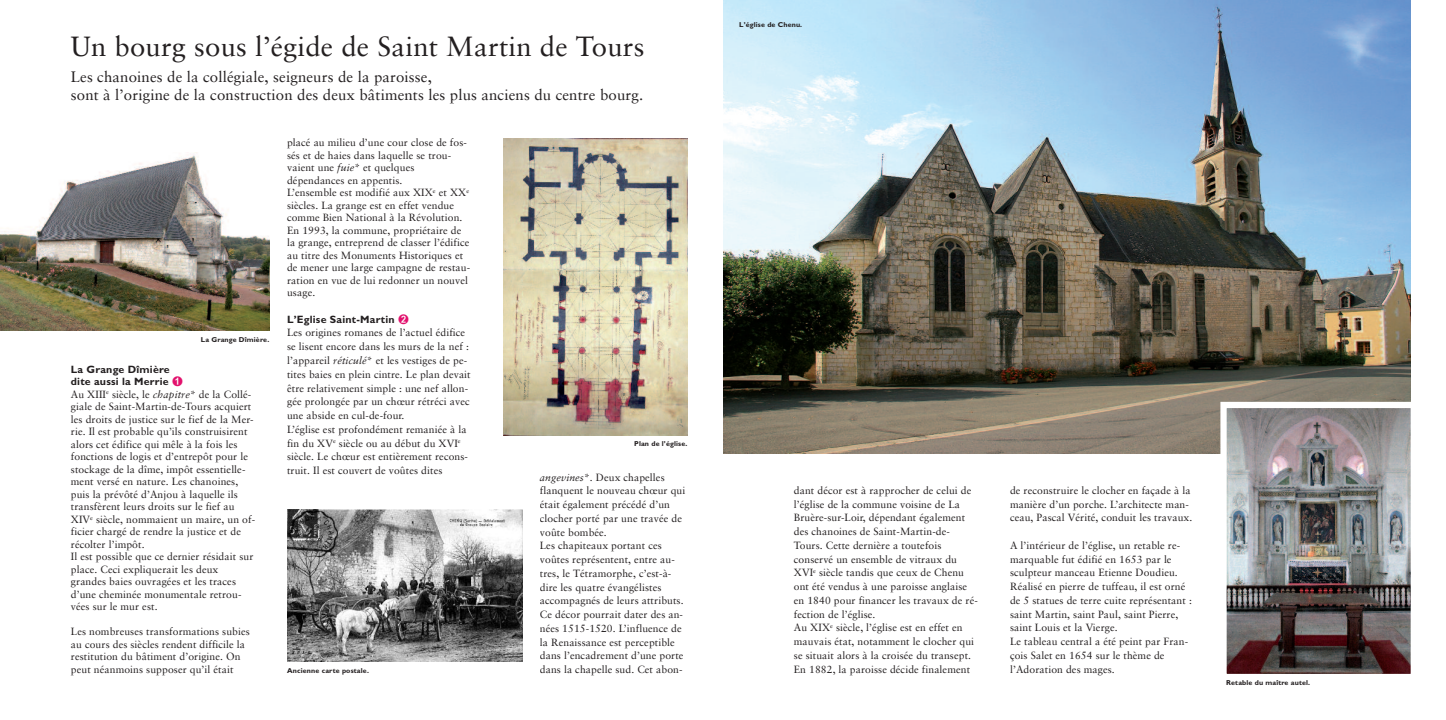
<style>
.page{position:relative;width:1446px;height:720px;background:#fff}
.page>*{position:absolute;margin:0;border:0;box-sizing:border-box;transform-origin:0 0}
.t1{font:27.5px "Sabon LT";letter-spacing:.01em;color:#231f20}
.t2{font:15px/18px "Sabon LT";letter-spacing:.01em;color:#231f20}
.t3{font:700 10.62px/12.5px "Gill Sans";letter-spacing:.02em;color:#231f20}
.t4{font:10.38px/13.8px "Sabon LT";letter-spacing:.01em;color:#231f20}
.t5{font:700 7.12px "Gill Sans";letter-spacing:.02em;color:#231f20}
.s1{font-family:"Arial Unicode MS";font-weight:400;font-size:13.75px;color:#e2116d}
.s2{font-style:italic}
</style>
<div class="page">
<img style="left:0;top:154px;width:269px;height:176px">
<img style="left:723px;top:0;width:687px;height:453px">
<img style="left:287px;top:509px;width:235px;height:152px">
<img style="left:503px;top:138px;width:184px;height:297px">
<img style="left:1227px;top:408px;width:183px;height:264px">
<div style="left:1220px;top:401px;width:197px;height:278px;border:6px solid #fff"></div>
<h1 class="t1" style="left:71px;top:30px;width:575px">Un bourg sous l’égide de Saint Martin de Tours</h1>
<h2 class="t2" style="left:71px;top:68px;width:574px">Les chanoines de la collégiale, seigneurs de la paroisse,<br>sont à l’origine de la construction des deux bâtiments les plus anciens du centre bourg.</h2>
<p class="t5" style="left:201px;top:336px;width:70px">La Grange Dîmière.</p>
<p class="t3" style="left:71px;top:363px;width:113px">La Grange Dîmière dite aussi la Merrie <span class="s1">➊</span></p>
<p class="t4" style="left:71px;top:387px;width:186px;line-height:12.5px">Au XIII<sup>e</sup> siècle, le <span class="s2">chapitre</span>* de la Collé&shy;giale de Saint-Martin-de-Tours acquiert les droits de justice sur le fief de la Mer&shy;rie. Il est probable qu’ils construisirent alors cet édifice qui mêle à la fois les fonctions de logis et d’entrepôt pour le stockage de la dîme, impôt essentielle&shy;ment versé en nature. Les chanoines, puis la prévôté d’Anjou à laquelle ils transfèrent leurs droits sur le fief au XIV<sup>e</sup> siècle, nommaient un maire, un of&shy;ficier chargé de rendre la justice et de récolter l’impôt.<br>Il est possible que ce dernier résidait sur place. Ceci expliquerait les deux grandes baies ouvragées et les traces d’une cheminée monumentale retrou&shy;vées sur le mur est.</p>
<p class="t4" style="left:71px;top:625px;width:180px;line-height:12.5px">Les nombreuses transformations subies au cours des siècles rendent difficile la restitution du bâtiment d’origine. On peut néanmoins supposer qu’il était</p>
<p class="t4" style="left:287px;top:136px;width:185px;line-height:12.5px">placé au milieu d’une cour close de fos&shy;sés et de haies dans laquelle se trou&shy;vaient une <span class="s2">fuie</span>* et quelques dépendances en appentis.<br>L’ensemble est modifié aux XIX<sup>e</sup> et XX<sup>e </sup>siècles. La grange est en effet vendue comme Bien National à la Révolution.<br>En 1993, la commune, propriétaire de la grange, entreprend de classer l’édifice au titre des Monuments Historiques et de mener une large campagne de restau&shy;ration en vue de lui redonner un nouvel usage.</p>
<p class="t3" style="left:287px;top:313px;width:123px">L’Eglise Saint-Martin <span class="s1">➋</span></p>
<p class="t4" style="left:287px;top:326px;width:185px">Les origines romanes de l’actuel édifice se lisent encore dans les murs de la nef : l’appareil <span class="s2">réticulé</span>* et les vestiges de pe&shy;tites baies en plein cintre. Le plan devait être relativement simple : une nef allon&shy;gée prolongée par un chœur rétréci avec une abside en cul-de-four.<br>L’église est profondément remaniée à la fin du XV<sup>e</sup> siècle ou au début du XVI<sup>e </sup>siècle. Le chœur est entièrement recons&shy;truit. Il est couvert de voûtes dites</p>
<p class="t5" style="left:287px;top:667px;width:83px">Ancienne carte postale.</p>
<p class="t5" style="left:634px;top:440px;width:55px">Plan de l’église.</p>
<p class="t4" style="left:540px;top:469px;width:147px"><span class="s2">angevines</span>*. Deux chapelles flanquent le nouveau chœur qui était également précédé d’un clocher porté par une travée de voûte bombée.<br>Les chapiteaux portant ces voûtes représentent, entre au&shy;tres, le Tétramorphe, c’est-à&shy;dire les quatre évangélistes accompagnés de leurs attributs.<br>Ce décor pourrait dater des an&shy;nées 1515-1520. L’influence de la Renaissance est perceptible dans l’encadrement d’une porte dans la chapelle sud. Cet abon-</p>
<p class="t5" style="left:739px;top:22px;width:65px">L’église de Chenu.</p>
<p class="t4" style="left:794px;top:483px;width:185px">dant décor est à rapprocher de celui de l’église de la commune voisine de La Bruère-sur-Loir, dépendant également des chanoines de Saint-Martin-de-Tours. Cette dernière a toutefois conservé un ensemble de vitraux du XVI<sup>e</sup> siècle tandis que ceux de Chenu ont été vendus à une paroisse anglaise en 1840 pour financer les travaux de ré&shy;fection de l’église.<br>Au XIX<sup>e</sup> siècle, l’église est en effet en mauvais état, notamment le clocher qui se situait alors à la croisée du transept.<br>En 1882, la paroisse décide finalement</p>
<p class="t4" style="left:1010px;top:483px;width:184px">de reconstruire le clocher en façade à la manière d’un porche. L’architecte man&shy;ceau, Pascal Vérité, conduit les travaux.</p>
<p class="t4" style="left:1010px;top:538px;width:183px">A l’intérieur de l’église, un retable re&shy;marquable fut édifié en 1653 par le sculpteur manceau Etienne Doudieu.<br>Réalisé en pierre de tuffeau, il est orné de 5 statues de terre cuite représentant : saint Martin, saint Paul, saint Pierre, saint Louis et la Vierge.<br>Le tableau central a été peint par Fran&shy;çois Salet en 1654 sur le thème de l’Adoration des mages.</p>
<p class="t5" style="left:1226px;top:679px;width:85px">Retable du maître autel.</p>
</div>
